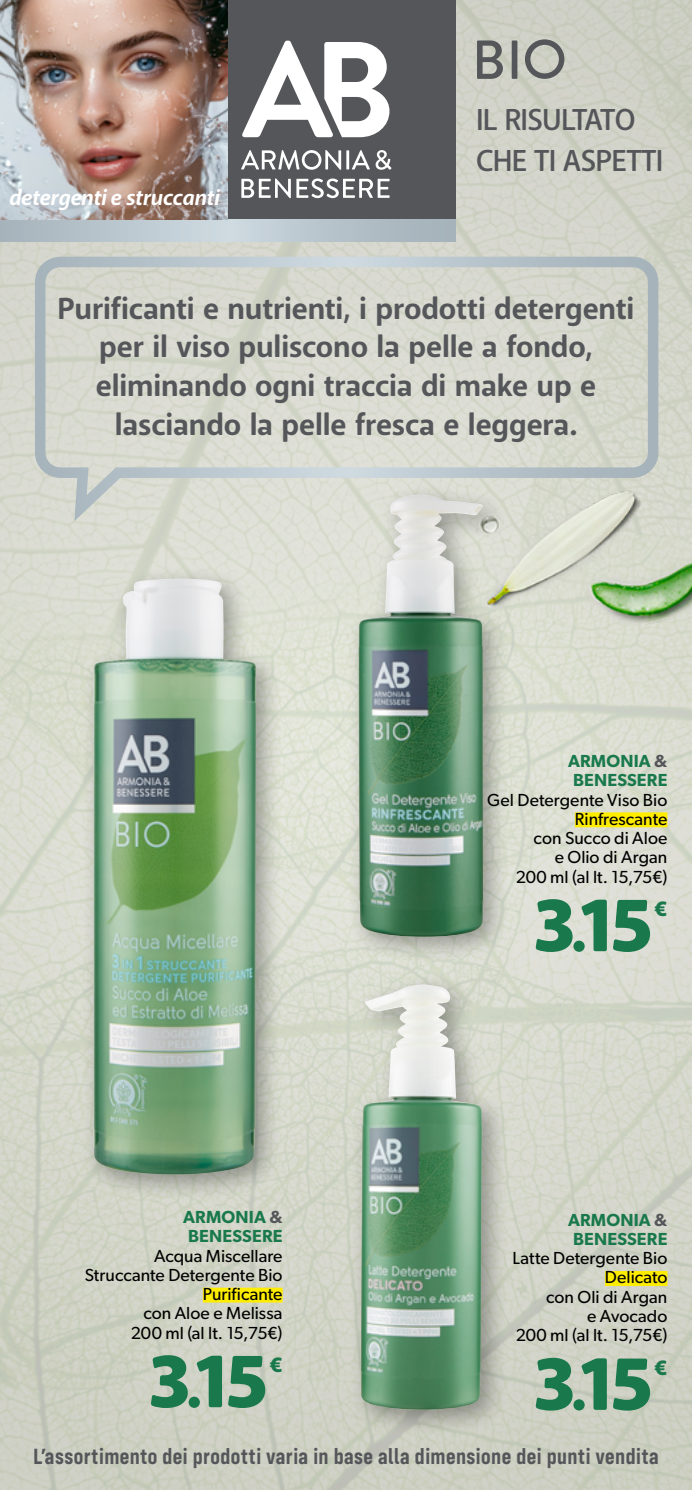
<style>
.page{position:relative;width:692px;height:1490px;background:#fff}
.page>*{position:absolute;margin:0;border:0;box-sizing:border-box;transform-origin:0 0}
.t1{font:900 77px "Anago";color:#19794c}
.t2{font:700 30.28px/38.7px "Anago";letter-spacing:-.005em;color:#55565a;text-align:center}
.t3{font:500 29.93px/41.1px "Anago";letter-spacing:-.025em;color:#55565a}
.t4{font:100 22.75px "Config Variable";letter-spacing:.02em;color:#55565a}
.t5{font:italic 700 21.88px "Anago";letter-spacing:-.01em;color:#fff}
.t6{font:900 21px "Anago";color:#19794c}
.t7{font:17.5px/19.2px "Gibson";letter-spacing:.005em;color:#000;text-align:right}
.t8{font:600 17.5px/19.2px "Gibson";letter-spacing:.01em;color:#19794c}
.s1{color:#55565a}
.s2{font-size:54.25px}
</style>
<div class="page">
<img style="left:0;top:0;width:691px;height:1489px">
<div style="left:227px;top:0;width:228px;height:219px;background:#55565a"></div>
<svg style="left:241px;top:150px;width:150px;height:48px"></svg>
<svg style="left:242px;top:41px;width:147px;height:96px"></svg>
<svg style="left:0;top:219px;width:455px;height:22px;background:#b7c3ca"></svg>
<img style="left:0;top:0;width:227px;height:219px">
<img style="left:510px;top:534px;width:40px;height:109px">
<img style="left:550px;top:526px;width:141px;height:133px">
<svg style="left:523px;top:39px;width:41px;height:40px;background:#a2a49e"></svg>
<div style="left:511px;top:40px;width:6px;height:39px;background:#55565a"></div>
<svg style="left:476px;top:40px;width:26px;height:39px"></svg>
<div style="left:81px;top:566px;width:202px;height:635px;background:#000;opacity:.33"></div>
<img style="left:93px;top:578px;width:163px;height:597px">
<div style="left:348px;top:972px;width:161px;height:464px;background:#000;opacity:.33"></div>
<img style="left:360px;top:984px;width:122px;height:426px">
<div style="left:346px;top:482px;width:164px;height:482px;background:#000;opacity:.33"></div>
<img style="left:358px;top:534px;width:125px;height:402px">
<svg style="left:30px;top:251px;width:633px;height:283px;background:#d4d6ce"></svg>
<div style="left:604px;top:1270px;width:63px;height:15px;background:#ffed00"></div>
<div style="left:203px;top:1287px;width:79px;height:15px;background:#ffed00"></div>
<div style="left:574px;top:812px;width:93px;height:15px;background:#ffed00"></div>
<p class="t5" style="left:9px;top:183px;width:212px">detergenti e struccanti</p>
<h3 class="t3" style="left:476px;top:99px;width:189px">IL RISULTATO<br>CHE TI ASPETTI</h3>
<h2 class="t2" style="left:58px;top:289px;width:578px">Purificanti e nutrienti, i prodotti detergenti per il viso puliscono la pelle a fondo, eliminando ogni traccia di make up e lasciando la pelle fresca e leggera.</h2>
<p class="t8" style="left:568px;top:751px;width:101px">ARMONIA <span class="s1">&amp;<br></span>BENESSERE</p>
<p class="t7" style="left:487px;top:789px;width:181px">Gel Detergente Viso Bio<br>Rinfrescante<br>con Succo di Aloe<br>e Olio di Argan<br>200 ml (al lt. 15,75€)</p>
<p class="t8" style="left:183px;top:1206px;width:101px">ARMONIA <span class="s1">&amp;<br></span>BENESSERE</p>
<p class="t7" style="left:85px;top:1245px;width:199px">Acqua Miscellare<br>Struccante Detergente Bio<br>Purificante<br>con Aloe e Melissa<br>200 ml (al lt. 15,75€)</p>
<h1 class="t1" style="left:147px;top:1331px;width:123px">3<span class="s2">.</span>15</h1>
<p class="t6" style="left:269px;top:1351px;width:14px">€</p>
<h1 class="t1" style="left:532px;top:875px;width:123px">3<span class="s2">.</span>15</h1>
<p class="t6" style="left:654px;top:895px;width:14px">€</p>
<p class="t8" style="left:568px;top:1209px;width:101px">ARMONIA <span class="s1">&amp;<br></span>BENESSERE</p>
<p class="t7" style="left:512px;top:1248px;width:156px">Latte Detergente Bio<br>Delicato<br>con Oli di Argan<br>e Avocado<br>200 ml (al lt. 15,75€)</p>
<h1 class="t1" style="left:532px;top:1334px;width:123px">3<span class="s2">.</span>15</h1>
<p class="t6" style="left:654px;top:1354px;width:14px">€</p>
<h3 class="t4" style="left:33px;top:1443px;width:626px">L’assortimento dei prodotti varia in base alla dimensione dei punti vendita</h3>
</div>
